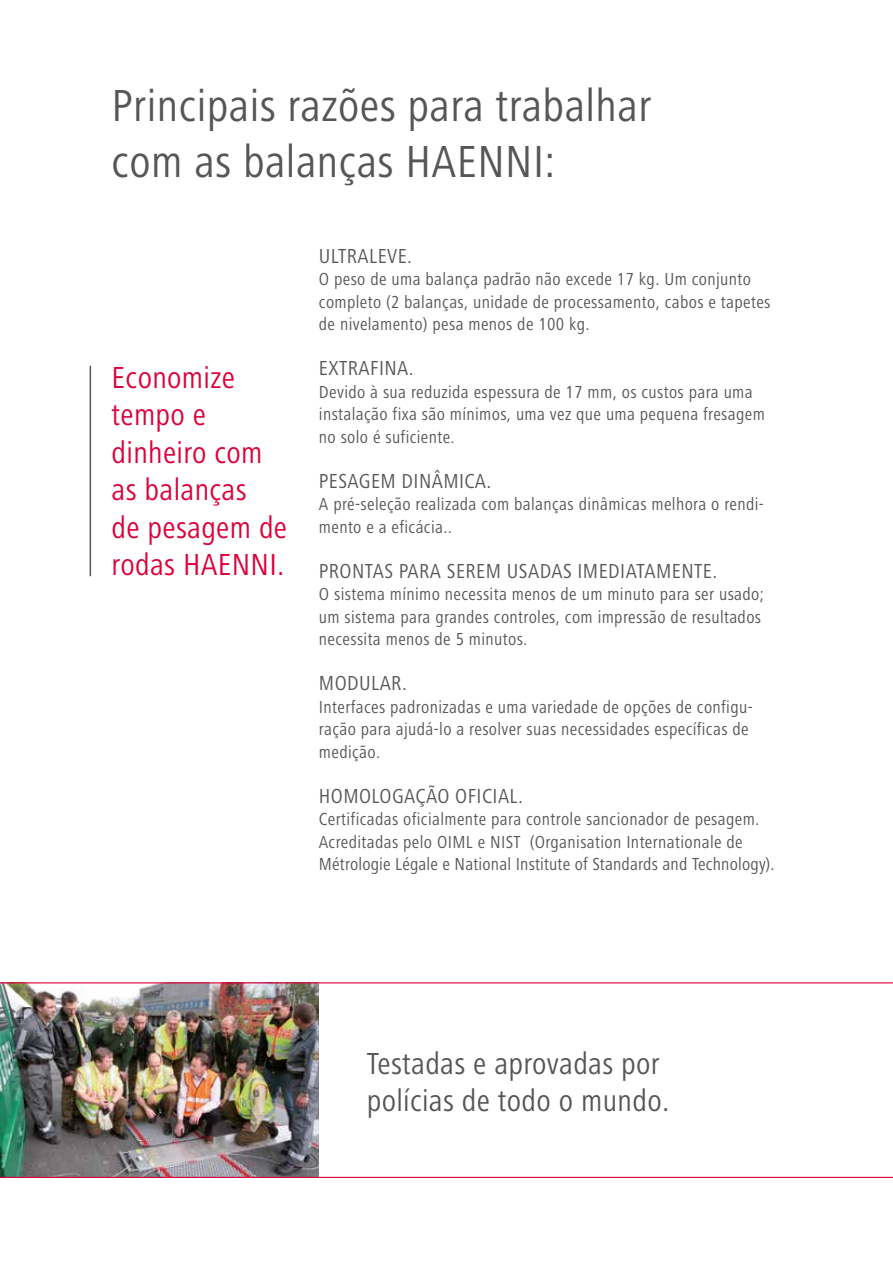
<style>
.page{position:relative;width:893px;height:1263px;background:#fff}
.page>*{position:absolute;margin:0;border:0;box-sizing:border-box;transform-origin:0 0}
.t1{font:condensed 46.5px/55.5px "Frutiger Next LT";letter-spacing:.01em;color:#565655}
.t2{font:condensed 31.5px/37.5px "Frutiger Next LT";letter-spacing:.01em;color:#dd0039}
.t3{font:condensed 31.5px/37.5px "Frutiger Next LT";letter-spacing:.01em;color:#565655}
.t4{font:condensed 21px "Frutiger Next LT";letter-spacing:.02em;color:#565655}
.t5{font:condensed 18px/22.5px "Frutiger Next LT";letter-spacing:.02em;color:#565655}
</style>
<div class="page">
<img style="left:0;top:983px;width:319px;height:194px">
<hr style="left:90px;top:366px;width:1px;height:210px;background:#565655">
<hr style="left:0;top:982px;width:893px;height:1px;background:#dd0039">
<hr style="left:0;top:1177px;width:893px;height:1px;background:#dd0039">
<h1 class="t1" style="left:112px;top:78px;width:541px">Principais razões para trabalhar com as balanças HAENNI:</h1>
<h2 class="t2" style="left:112px;top:359px;width:177px">Economize tempo e dinheiro com as balanças<br>de pesagem de rodas HAENNI.</h2>
<p class="t4" style="left:319px;top:244px;width:95px">ULTRALEVE.</p>
<p class="t5" style="left:319px;top:268px;width:453px">O peso de uma balança padrão não excede 17 kg. Um conjunto completo (2 balanças, unidade de processamento, cabos e tapetes de nivelamento) pesa menos de 100 kg.</p>
<p class="t4" style="left:319px;top:357px;width:96px">EXTRAFINA.</p>
<p class="t5" style="left:319px;top:381px;width:447px">Devido à sua reduzida espessura de 17 mm, os custos para uma instalação fixa são mínimos, uma vez que uma pequena fresagem no solo é suficiente.</p>
<p class="t4" style="left:319px;top:469px;width:174px">PESAGEM DINÂMICA.</p>
<p class="t5" style="left:319px;top:493px;width:447px">A pré-seleção realizada com balanças dinâmicas melhora o rendi&shy;mento e a eficácia..</p>
<p class="t4" style="left:319px;top:559px;width:400px">PRONTAS PARA SEREM USADAS IMEDIATAMENTE.</p>
<p class="t5" style="left:319px;top:583px;width:447px">O sistema mínimo necessita menos de um minuto para ser usado; um sistema para grandes controles, com impressão de resultados necessita menos de 5 minutos.</p>
<p class="t4" style="left:319px;top:672px;width:89px">MODULAR.</p>
<p class="t5" style="left:319px;top:696px;width:435px">Interfaces padronizadas e uma variedade de opções de configu&shy;ração para ajudá-lo a resolver suas necessidades específicas de medição.</p>
<p class="t4" style="left:319px;top:784px;width:206px">HOMOLOGAÇÃO OFICIAL.</p>
<p class="t5" style="left:319px;top:808px;width:457px">Certificadas oficialmente para controle sancionador de pesagem.<br>Acreditadas pelo OIML e NIST (Organisation Internationale de<br>Métrologie Légale e National Institute of Standards and Technology).</p>
<h2 class="t3" style="left:367px;top:1045px;width:304px">Testadas e aprovadas por polícias de todo o mundo.</h2>
</div>
